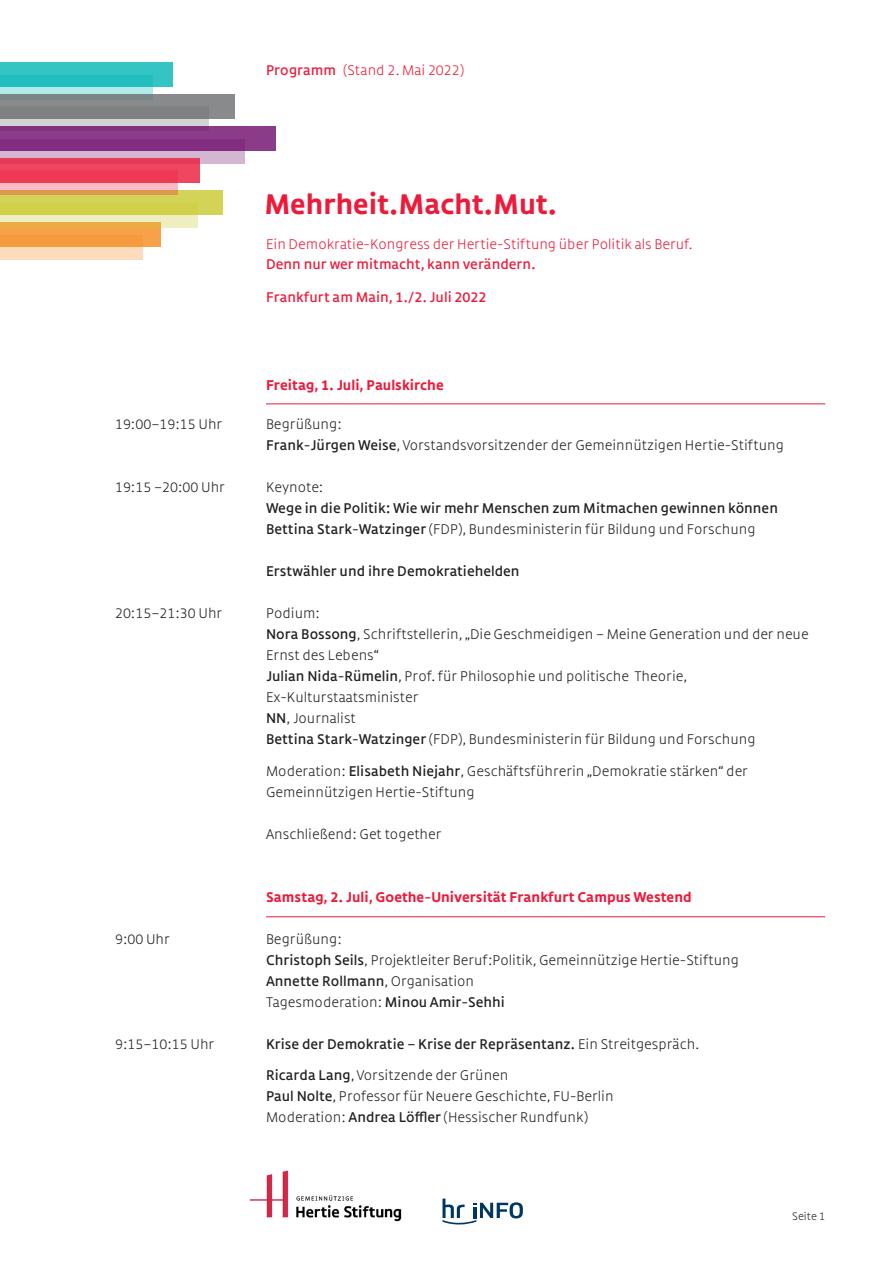
<style>
.page{position:relative;width:893px;height:1263px;background:#fff}
.page>*{position:absolute;margin:0;border:0;box-sizing:border-box;transform-origin:0 0}
.t1{font:700 27px "Hertie Medien";color:#ed1a3a}
.t2{font:13.5px/21px "Hertie Medien";color:#231f20}
.t3{font:500 13.5px "Hertie Medien";color:#231f20}
.t4{font:13.5px "Hertie Medien";color:#ed1a3a}
.t5{font:700 13.5px "Hertie Medien";color:#ed1a3a}
.t6{font:500 13.5px "Hertie Medien";color:#ed1a3a}
.t7{font:10.5px "Hertie Medien";color:#231f20}
.s1{font-weight:500}
.s2{font-weight:400}
</style>
<div class="page">
<div style="left:0;top:62px;width:172px;height:25px;background:#33c4c3"></div>
<svg style="left:0;top:75px;width:153px;height:19px;fill:#23bfbe"></svg>
<div style="left:0;top:94px;width:234px;height:25px;background:linear-gradient(to right,#818688,#88898b)"></div>
<svg style="left:0;top:107px;width:208px;height:19px;background:#9e9fa0"></svg>
<div style="left:0;top:126px;width:276px;height:25px;background:#8b3c88"></div>
<svg style="left:0;top:139px;width:245px;height:24px;fill:#822d7f"></svg>
<div style="left:0;top:158px;width:200px;height:24px;background:linear-gradient(to right,#ed3f5b,#ed425d)"></div>
<div style="left:0;top:190px;width:222px;height:25px;background:#d3d357"></div>
<div style="left:0;top:222px;width:161px;height:25px;background:linear-gradient(to right,#f7a24b,#f7a24b)"></div>
<svg style="left:0;top:171px;width:177px;height:24px;background:#ed7373"></svg>
<svg style="left:0;top:203px;width:197px;height:24px"></svg>
<svg style="left:0;top:235px;width:143px;height:24px;background:#f9bb7c"></svg>
<hr style="left:266px;top:916px;width:559px;height:1px;background:#ed1a3a">
<hr style="left:266px;top:403px;width:559px;height:1px;background:#ed1a3a">
<img style="left:249px;top:1170px;width:153px;height:52px">
<svg style="left:442px;top:1198px;width:81px;height:26px"></svg>
<p class="t4" style="left:266px;top:62px;width:200px"><span class="s1">Programm</span> (Stand 2. Mai 2022)</p>
<p class="t2" style="left:115px;top:414px;width:109px">19:00–19:15 Uhr</p>
<p class="t2" style="left:115px;top:477px;width:112px">19:15 –20:00 Uhr</p>
<p class="t2" style="left:115px;top:603px;width:109px">20:15–21:30 Uhr</p>
<p class="t2" style="left:115px;top:928px;width:56px">9:00 Uhr</p>
<p class="t2" style="left:115px;top:1033px;width:101px">9:15–10:15 Uhr</p>
<p class="t1" style="left:264px;top:188px;width:294px">Mehrheit.Macht.Mut.</p>
<p class="t4" style="left:266px;top:236px;width:429px">Ein Demokratie-Kongress der Hertie-Stiftung über Politik als Beruf.</p>
<p class="t6" style="left:266px;top:257px;width:271px">Denn nur wer mitmacht, kann verändern.</p>
<p class="t6" style="left:266px;top:289px;width:222px">Frankfurt am Main, 1./2. Juli 2022</p>
<p class="t5" style="left:266px;top:377px;width:179px">Freitag, 1. Juli, Paulskirche</p>
<p class="t2" style="left:266px;top:414px;width:77px">Begrüßung:</p>
<p class="t2" style="left:266px;top:435px;width:519px"><span class="s1">Frank-Jürgen Weise</span>, Vorstandsvorsitzender der Gemeinnützigen Hertie-Stiftung</p>
<p class="t2" style="left:266px;top:477px;width:59px">Keynote:</p>
<p class="t3" style="left:266px;top:500px;width:513px">Wege in die Politik: Wie wir mehr Menschen zum Mitmachen gewinnen können</p>
<p class="t2" style="left:266px;top:519px;width:491px"><span class="s1">Bettina Stark-Watzinger</span> (FDP), Bundesministerin für Bildung und Forschung</p>
<p class="t3" style="left:266px;top:563px;width:255px">Erstwähler und ihre Demokratiehelden</p>
<p class="t2" style="left:266px;top:603px;width:55px">Podium:</p>
<p class="t2" style="left:266px;top:624px;width:544px"><span class="s1">Nora Bossong</span>, Schriftstellerin, „Die Geschmeidigen – Meine Generation und der neue Ernst des Lebens“<br><span class="s1">Julian Nida-Rümelin</span>, Prof. für Philosophie und politische Theorie, Ex-Kulturstaatsminister</p>
<p class="t2" style="left:266px;top:708px;width:91px"><span class="s1">NN</span>, Journalist</p>
<p class="t2" style="left:266px;top:729px;width:491px"><span class="s1">Bettina Stark-Watzinger</span> (FDP), Bundesministerin für Bildung und Forschung</p>
<p class="t2" style="left:266px;top:760px;width:484px">Moderation: <span class="s1">Elisabeth Niejahr</span>, Geschäftsführerin „Demokratie stärken“ der<br>Gemeinnützigen Hertie-Stiftung</p>
<p class="t2" style="left:266px;top:823px;width:177px">Anschließend: Get together</p>
<p class="t5" style="left:266px;top:889px;width:427px">Samstag, 2. Juli, Goethe-Universität Frankfurt Campus Westend</p>
<p class="t2" style="left:266px;top:928px;width:77px">Begrüßung:</p>
<p class="t2" style="left:266px;top:949px;width:474px"><span class="s1">Christoph Seils</span>, Projektleiter Beruf:Politik, Gemeinnützige Hertie-Stiftung</p>
<p class="t3" style="left:266px;top:973px;width:210px">Annette Rollmann<span class="s2">, Organisation</span></p>
<p class="t2" style="left:266px;top:991px;width:240px">Tagesmoderation: <span class="s1">Minou Amir-Sehhi</span></p>
<p class="t3" style="left:266px;top:1036px;width:435px">Krise der Demokratie – Krise der Repräsentanz. <span class="s2">Ein Streitgespräch.</span></p>
<p class="t2" style="left:266px;top:1065px;width:244px"><span class="s1">Ricarda Lang</span>, Vorsitzende der Grünen</p>
<p class="t2" style="left:266px;top:1086px;width:349px"><span class="s1">Paul Nolte</span>, Professor für Neuere Geschichte, FU-Berlin</p>
<p class="t2" style="left:266px;top:1107px;width:323px">Moderation: <span class="s1">Andrea Löffler</span> (Hessischer Rundfunk)</p>
<p class="t7" style="left:792px;top:1210px;width:35px">Seite 1</p>
</div>
